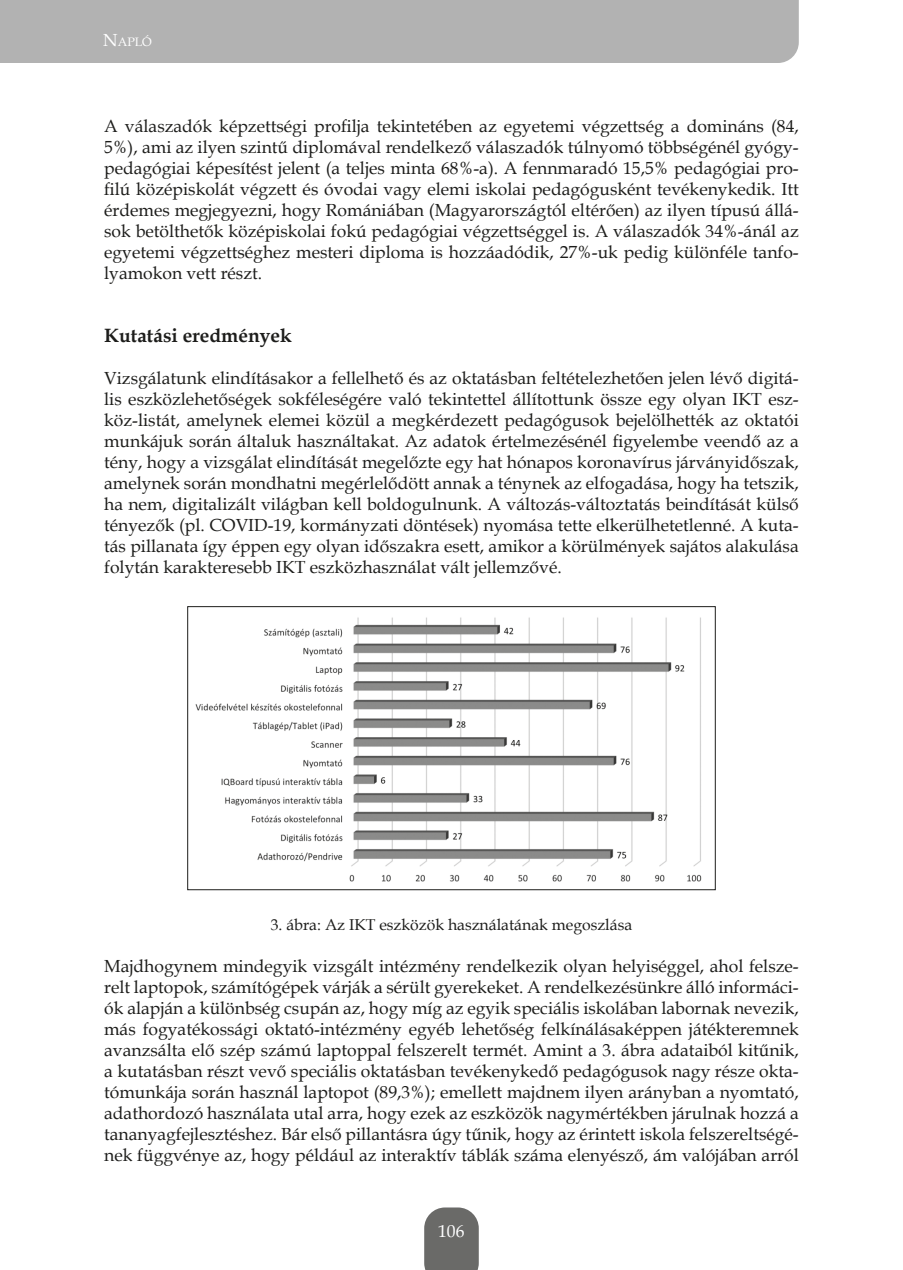
<style>
.page{position:relative;width:903px;height:1270px;background:#fff}
.page>*{position:absolute;margin:0;border:0;box-sizing:border-box;transform-origin:0 0}
.t1{font:700 19.25px "Book Antiqua";color:#1d1d1b}
.t2{font:17.5px/21px "Book Antiqua";color:#1d1d1b;text-align:justify}
.t3{font:17.5px "Book Antiqua";color:#fff}
.t4{font:15.75px "Book Antiqua";color:#1d1d1b}
.t5{font:12.25px "Book Antiqua";color:#fff}
.s1{font-size:17.5px}
</style>
<div class="page">
<div style="left:0;top:0;width:799px;height:63px;background:#b2b2b2"></div>
<svg style="left:424px;top:1207px;width:55px;height:63px;background:#747472"></svg>
<img style="left:195px;top:617px;width:507px;height:265px">
<div style="left:187px;top:606px;width:528px;height:284px;border:1px solid #1d1d1b"></div>
<p class="t5" style="left:103px;top:33px;width:50px"><span class="s1">N</span>apló</p>
<p class="t2" style="left:104px;top:115px;width:696px">A válaszadók képzettségi profilja tekintetében az egyetemi végzettség a domináns (84, 5%), ami az ilyen szintű diplomával rendelkező válaszadók túlnyomó többségénél gyógy&shy;pedagógiai képesítést jelent (a teljes minta 68%-a). A fennmaradó 15,5% pedagógiai pro&shy;filú középiskolát végzett és óvodai vagy elemi iskolai pedagógusként tevékenykedik. Itt érdemes megjegyezni, hogy Romániában (Magyarországtól eltérően) az ilyen típusú állá&shy;sok betölthetők középiskolai fokú pedagógiai végzettséggel is. A válaszadók 34%-ánál az egyetemi végzettséghez mesteri diploma is hozzáadódik, 27%-uk pedig különféle tanfo&shy;lyamokon vett részt.</p>
<p class="t1" style="left:104px;top:322px;width:189px">Kutatási eredmények</p>
<p class="t2" style="left:104px;top:367px;width:696px">Vizsgálatunk elindításakor a fellelhető és az oktatásban feltételezhetően jelen lévő digitá&shy;lis eszközlehetőségek sokféleségére való tekintettel állítottunk össze egy olyan IKT esz&shy;köz-listát, amelynek elemei közül a megkérdezett pedagógusok bejelölhették az oktatói munkájuk során általuk használtakat. Az adatok értelmezésénél figyelembe veendő az a tény, hogy a vizsgálat elindítását megelőzte egy hat hónapos koronavírus járványidőszak, amelynek során mondhatni megérlelődött annak a ténynek az elfogadása, hogy ha tetszik, ha nem, digitalizált világban kell boldogulnunk. A változás-változtatás beindítását külső tényezők (pl. COVID-19, kormányzati döntések) nyomása tette elkerülhetetlenné. A kuta&shy;tás pillanata így éppen egy olyan időszakra esett, amikor a körülmények sajátos alakulása folytán karakteresebb IKT eszközhasználat vált jellemzővé.</p>
<p class="t4" style="left:271px;top:913px;width:363px">3. ábra: Az IKT eszközök használatának megoszlása</p>
<p class="t2" style="left:104px;top:955px;width:696px">Majdhogynem mindegyik vizsgált intézmény rendelkezik olyan helyiséggel, ahol felsze&shy;relt laptopok, számítógépek várják a sérült gyerekeket. A rendelkezésünkre álló informáci&shy;ók alapján a különbség csupán az, hogy míg az egyik speciális iskolában labornak nevezik, más fogyatékossági oktató-intézmény egyéb lehetőség felkínálásaképpen játékteremnek avanzsálta elő szép számú laptoppal felszerelt termét. Amint a 3. ábra adataiból kitűnik, a kutatásban részt vevő speciális oktatásban tevékenykedő pedagógusok nagy része okta&shy;tómunkája során használ laptopot (89,3%); emellett majdnem ilyen arányban a nyomtató, adathordozó használata utal arra, hogy ezek az eszközök nagymértékben járulnak hozzá a tananyagfejlesztéshez. Bár első pillantásra úgy tűnik, hogy az érintett iskola felszereltségé&shy;nek függvénye az, hogy például az interaktív táblák száma elenyésző, ám valójában arról</p>
<p class="t3" style="left:438px;top:1219px;width:28px">106</p>
</div>
